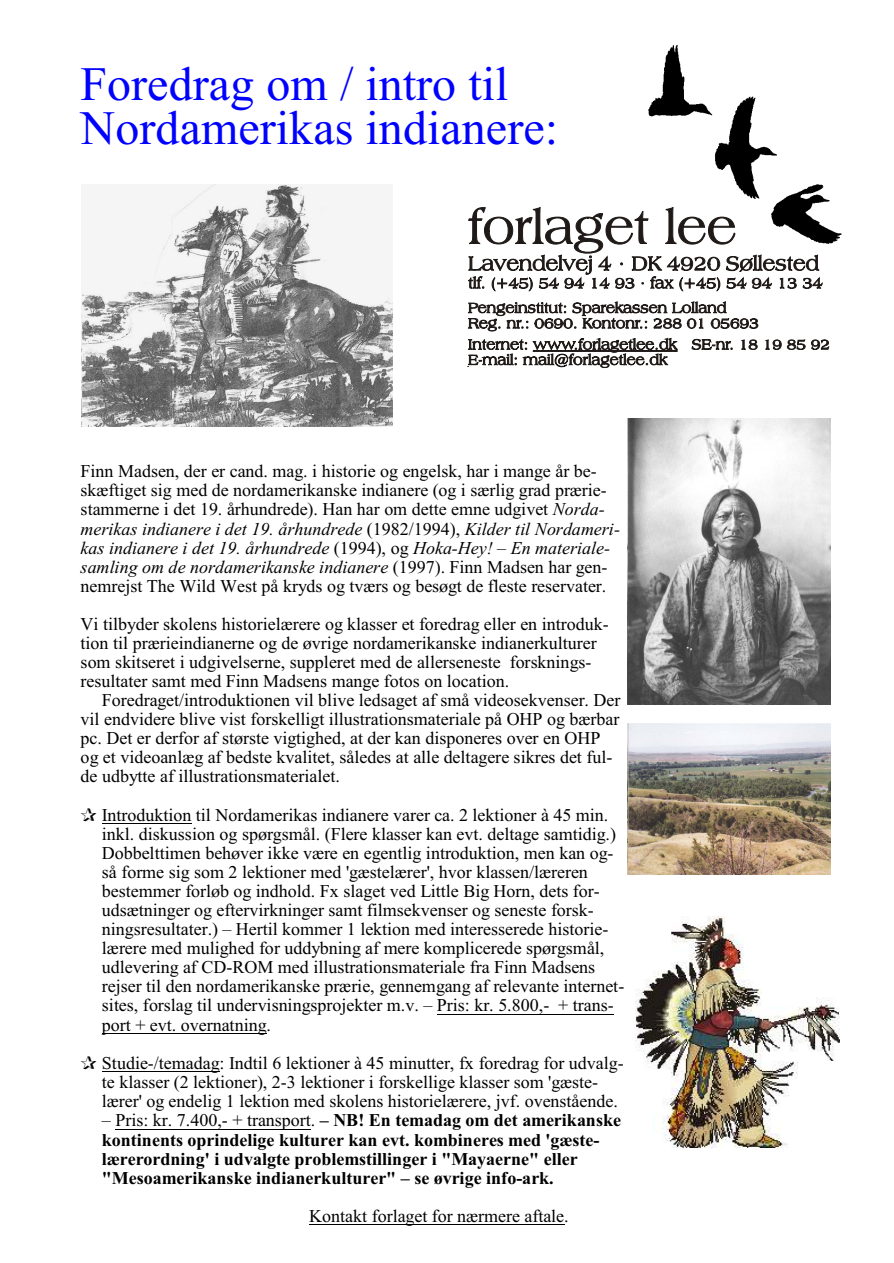
<style>
.page{position:relative;width:894px;height:1263px;background:#fff}
.page>*{position:absolute;margin:0;border:0;box-sizing:border-box;transform-origin:0 0}
.t1{font:48px/44.1px "Times New Roman";color:#00f}
.t2{font:18px/19px "Times New Roman";color:#000}
.t3{font:700 18px/19.2px "Times New Roman";color:#000}
.s1{font-style:italic}
.s2{font-weight:400}
</style>
<div class="page">
<img style="left:627px;top:418px;width:204px;height:287px">
<img style="left:627px;top:724px;width:204px;height:151px">
<img style="left:635px;top:917px;width:204px;height:231px">
<img style="left:81px;top:184px;width:312px;height:243px">
<img style="left:648px;top:44px;width:194px;height:200px">
<svg style="left:468px;top:207px;width:354px;height:84px"></svg>
<svg style="left:468px;top:301px;width:290px;height:30px"></svg>
<svg style="left:468px;top:338px;width:210px;height:30px"></svg>
<svg style="left:692px;top:339px;width:41px;height:11px"></svg>
<svg style="left:741px;top:340px;width:16px;height:10px"></svg>
<svg style="left:765px;top:340px;width:16px;height:10px"></svg>
<svg style="left:787px;top:340px;width:18px;height:10px"></svg>
<svg style="left:811px;top:340px;width:18px;height:10px"></svg>
<hr style="left:102px;top:823px;width:90px;height:1px;background:#000">
<hr style="left:437px;top:1014px;width:177px;height:1px;background:#000">
<hr style="left:102px;top:1033px;width:165px;height:1px;background:#000">
<hr style="left:102px;top:1071px;width:118px;height:1px;background:#000">
<hr style="left:115px;top:1129px;width:196px;height:1px;background:#000">
<hr style="left:309px;top:1224px;width:255px;height:1px;background:#000">
<h1 class="t1" style="left:81px;top:67px;width:479px">Foredrag om / intro til<br>Nordamerikas indianere:</h1>
<p class="t2" style="left:81px;top:463px;width:541px">Finn Madsen, der er cand. mag. i historie og engelsk, har i mange år be&shy;skæftiget sig med de nordamerikanske indianere (og i særlig grad prærie&shy;stammerne i det 19. århundrede). Han har om dette emne udgivet <span class="s1">Norda&shy;merikas indianere i det 19. århundrede</span> (1982/1994), <span class="s1">Kilder til Nordameri&shy;kas indianere i det 19. århundrede</span> (1994), og <span class="s1">Hoka-Hey! – En materiale&shy;samling om de nordamerikanske indianere</span> (1997). Finn Madsen har gen&shy;nemrejst The Wild West på kryds og tværs og besøgt de fleste reservater.</p>
<p class="t2" style="left:81px;top:616px;width:530px">Vi tilbyder skolens historielærere og klasser et foredrag eller en introduk&shy;tion til prærieindianerne og de øvrige nordamerikanske indianerkulturer som skitseret i udgivelserne, suppleret med de allerseneste forsknings&shy;resultater samt med Finn Madsens mange fotos on location.</p>
<p class="t2" style="left:81px;top:692px;width:541px;text-indent:21px">Foredraget/introduktionen vil blive ledsaget af små videosekvenser. Der vil endvidere blive vist forskelligt illustrationsmateriale på OHP og bærbar pc. Det er derfor af største vigtighed, at der kan disponeres over en OHP og et videoanlæg af bedste kvalitet, således at alle deltagere sikres det ful&shy;de udbytte af illustrationsmaterialet.</p>
<p class="t2" style="left:102px;top:807px;width:524px;text-indent:-21px">❑ Introduktion til Nordamerikas indianere varer ca. 2 lektioner à 45 min. inkl. diskussion og spørgsmål. (Flere klasser kan evt. deltage samtidig.)<br>Dobbelttimen behøver ikke være en egentlig introduktion, men kan og&shy;så forme sig som 2 lektioner med 'gæstelærer', hvor klassen/læreren bestemmer forløb og indhold. Fx slaget ved Little Big Horn, dets for&shy;udsætninger og eftervirkninger samt filmsekvenser og seneste forsk&shy;ningsresultater.) – Hertil kommer 1 lektion med interesserede historie&shy;lærere med mulighed for uddybning af mere komplicerede spørgsmål, udlevering af CD-ROM med illustrationsmateriale fra Finn Madsens rejser til den nordamerikanske prærie, gennemgang af relevante internet&shy;sites, forslag til undervisningsprojekter m.v. – Pris: kr. 5.800,- + trans&shy;port + evt. overnatning.</p>
<p class="t2" style="left:102px;top:1055px;width:523px;text-indent:-21px">❑ Studie-/temadag: Indtil 6 lektioner à 45 minutter, fx foredrag for udvalg&shy;te klasser (2 lektioner), 2-3 lektioner i forskellige klasser som 'gæste&shy;lærer' og endelig 1 lektion med skolens historielærere, jvf. ovenstående.</p>
<p class="t3" style="left:102px;top:1113px;width:521px"><span class="s2">– Pris: kr. 7.400,- + transport.</span> – NB! En temadag om det amerikanske kontinents oprindelige kulturer kan evt. kombineres med 'gæste&shy;lærerordning' i udvalgte problemstillinger i "Mayaerne" eller "Mesoamerikanske indianerkulturer" – se øvrige info-ark.</p>
<p class="t2" style="left:309px;top:1208px;width:261px">Kontakt forlaget for nærmere aftale.</p>
</div>
